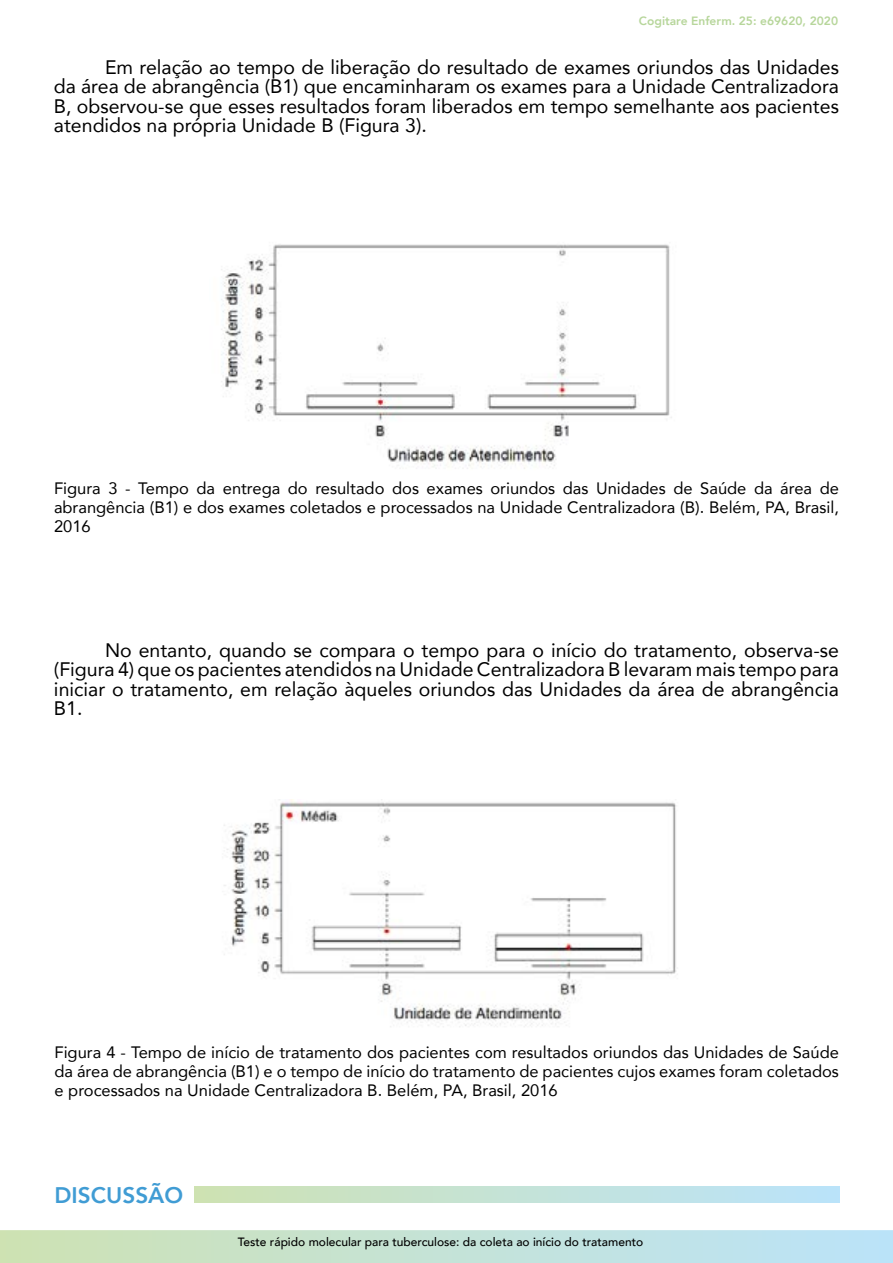
<style>
.page{position:relative;width:893px;height:1263px;background:#fff}
.page>*{position:absolute;margin:0;border:0;box-sizing:border-box;transform-origin:0 0}
.t1{font:800 22.5px "Avenir";color:#409cd4}
.t2{font:19.5px/19.5px "Avenir";color:#000;text-align:justify}
.t3{font:16.5px/18.8px "Avenir";color:#000;text-align:justify}
.t4{font:500 12px "Avenir";color:#000}
.t5{font:800 12px "Avenir";color:#b7d69b}
</style>
<div class="page">
<svg style="left:0;top:1230px;width:893px;height:33px;background:#c4e2d6"></svg>
<img style="left:221px;top:244px;width:451px;height:225px">
<img style="left:224px;top:799px;width:452px;height:228px">
<div style="left:194px;top:1186px;width:645px;height:17px;background:linear-gradient(to right,#cee2b2,#bae3fb)"></div>
<p class="t5" style="left:639px;top:12px;width:201px">Cogitare Enferm. 25: e69620, 2020</p>
<p class="t2" style="left:54px;top:56px;width:786px;text-indent:51px">Em relação ao tempo de liberação do resultado de exames oriundos das Unidades da área de abrangência (B1) que encaminharam os exames para a Unidade Centralizadora B, observou-se que esses resultados foram liberados em tempo semelhante aos pacientes atendidos na própria Unidade B (Figura 3).</p>
<p class="t3" style="left:54px;top:479px;width:786px">Figura 3 - Tempo da entrega do resultado dos exames oriundos das Unidades de Saúde da área de abrangência (B1) e dos exames coletados e processados na Unidade Centralizadora (B). Belém, PA, Brasil, 2016</p>
<p class="t2" style="left:54px;top:639px;width:786px;text-indent:51px">No entanto, quando se compara o tempo para o início do tratamento, observa-se (Figura 4) que os pacientes atendidos na Unidade Centralizadora B levaram mais tempo para iniciar o tratamento, em relação àqueles oriundos das Unidades da área de abrangência B1.</p>
<p class="t3" style="left:55px;top:1043px;width:786px">Figura 4 - Tempo de início de tratamento dos pacientes com resultados oriundos das Unidades de Saúde da área de abrangência (B1) e o tempo de início do tratamento de pacientes cujos exames foram coletados e processados na Unidade Centralizadora B. Belém, PA, Brasil, 2016</p>
<p class="t1" style="left:55px;top:1177px;width:130px">DISCUSSÃO</p>
<p class="t4" style="left:238px;top:1232px;width:407px">Teste rápido molecular para tuberculose: da coleta ao início do tratamento</p>
</div>
